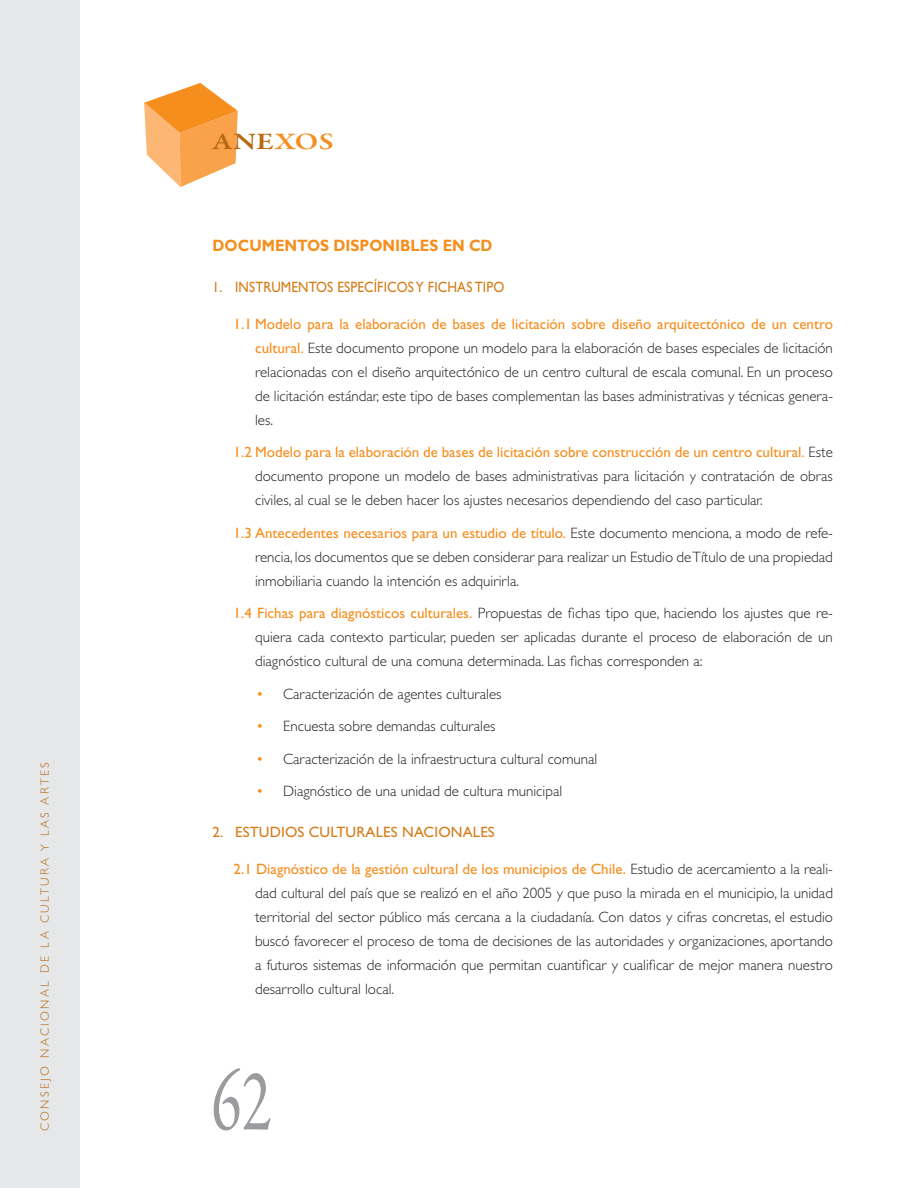
<style>
.page{position:relative;width:918px;height:1188px;background:#fff}
.page>*{position:absolute;margin:0;border:0;box-sizing:border-box;transform-origin:0 0}
.t1{font:89.1px "Garamond Premr Pro";color:#999b9e;scale:.7 1}
.t2{font:600 24px "Garamond Premr Pro";letter-spacing:.01em;color:#b76911;scale:1.25 1}
.t3{font:700 16.5px "Gill Sans Std";color:#f68e1e;scale:.91 1}
.t4{font:300 15px/24px "Gill Sans Std";color:#231f20;text-align:justify}
.t5{font:15px "Gill Sans Std";letter-spacing:.01em;color:#d57c18;scale:.89 1}
.t6{font:15px "Gill Sans Std";letter-spacing:.01em;color:#d57c18}
.t7{font:300 12px "Gill Sans Std";letter-spacing:.2em;color:#b76911}
.s1{color:#f68e1e}
.s2{font-weight:400;color:#f68e1e}
</style>
<div class="page">
<div style="left:0;top:0;width:80px;height:1188px;background:#e6e7e9"></div>
<svg style="left:144px;top:83px;width:94px;height:104px"></svg>
<p class="t7" style="left:38px;top:1131px;width:371px;rotate:-90deg">CONSEJO NACIONAL DE LA CULTURA Y LAS ARTES</p>
<h2 class="t2" style="left:213px;top:127px;width:98px">ANE<span class="s1">XOS</span></h2>
<p class="t3" style="left:213px;top:236px;width:309px">DOCUMENTOS DISPONI BLES EN CD</p>
<p class="t5" style="left:213px;top:278px;width:329px">1. Instrumentos específicos y fichas tipo</p>
<p class="t4" style="left:255px;top:312px;width:579px;text-indent:-22px"><span class="s2">1.1 Modelo para la elaboración de bases de licitación sobre diseño arquitectónico de un centro cultural.</span> Este documento propone un modelo para la elaboración de bases especiales de licitación relacionadas con el diseño arquitectónico de un centro cultural de escala comunal. En un proceso de licitación estándar, este tipo de bases complementan las bases administrativas y técnicas genera&shy;les.</p>
<p class="t4" style="left:255px;top:440px;width:579px;text-indent:-22px"><span class="s2">1.2 Modelo para la elaboración de bases de licitación sobre construcción de un centro cultural.</span> Este documento propone un modelo de bases administrativas para licitación y contratación de obras civiles, al cual se le deben hacer los ajustes necesarios dependiendo del caso particular.</p>
<p class="t4" style="left:255px;top:521px;width:579px;text-indent:-22px"><span class="s2">1.3 Antecedentes necesarios para un estudio de título.</span> Este documento menciona, a modo de refe&shy;rencia, los documentos que se deben considerar para realizar un Estudio de Título de una propiedad inmobiliaria cuando la intención es adquirirla.</p>
<p class="t4" style="left:255px;top:601px;width:579px;text-indent:-22px"><span class="s2">1.4 Fichas para diagnósticos culturales.</span> Propuestas de fichas tipo que, haciendo los ajustes que re&shy;quiera cada contexto particular, pueden ser aplicadas durante el proceso de elaboración de un diagnóstico cultural de una comuna determinada. Las fichas corresponden a:</p>
<p class="t4" style="left:256px;top:682px;width:247px"><span class="s1">•</span> Caracterización de agentes culturales</p>
<p class="t4" style="left:256px;top:714px;width:241px"><span class="s1">•</span> Encuesta sobre demandas culturales</p>
<p class="t4" style="left:256px;top:747px;width:343px"><span class="s1">•</span> Caracterización de la infraestructura cultural comunal</p>
<p class="t4" style="left:256px;top:780px;width:308px"><span class="s1">•</span> Diagnóstico de una unidad de cultura municipal</p>
<p class="t6" style="left:213px;top:824px;width:284px">2. Estudios culturales nacionales</p>
<p class="t4" style="left:255px;top:857px;width:579px;text-indent:-22px"><span class="s2">2.1 Diagnóstico de la gestión cultural de los municipios de Chile.</span> Estudio de acercamiento a la reali&shy;dad cultural del país que se realizó en el año 2005 y que puso la mirada en el municipio, la unidad territorial del sector público más cercana a la ciudadanía. Con datos y cifras concretas, el estudio buscó favorecer el proceso de toma de decisiones de las autoridades y organizaciones, aportando a futuros sistemas de información que permitan cuantificar y cualificar de mejor manera nuestro desarrollo cultural local.</p>
<h1 class="t1" style="left:211px;top:1048px;width:88px">62</h1>
</div>
